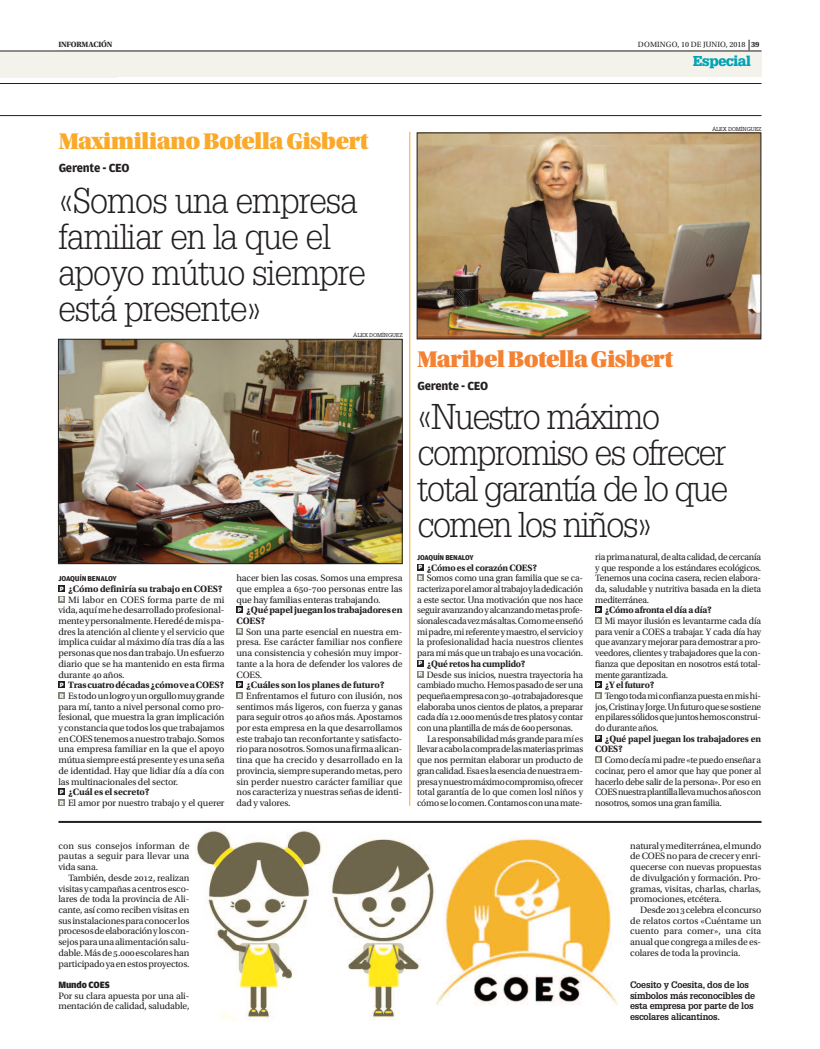
<style>
.page{position:relative;width:820px;height:1049px;background:#fff}
.page>*{position:absolute;margin:0;border:0;box-sizing:border-box;transform-origin:0 0}
.t1{font:300 35px/36px "Glypha LT Std";letter-spacing:-.04em;color:#231f20}
.t2{font:24px "Utopia Std Black Headline";letter-spacing:-.025em;color:#faa928}
.t3{font:24px "Utopia Std Black Headline";letter-spacing:-.025em;color:#f48232}
.t4{font:900 14px "Glypha LT Std";letter-spacing:-.02em;color:#00a3b4}
.t5{font:700 12.5px "Amplitude";letter-spacing:-.02em;color:#231f20}
.t6{font:9.7px/10.7px "Utopia Std";letter-spacing:-.015em;color:#231f20;text-align:justify}
.t7{font:700 9.7px/10.7px "Utopia Std";letter-spacing:-.015em;color:#231f20}
.t8{font:900 9.7px "Amplitude";letter-spacing:-.015em;color:#231f20}
.t9{font:700 9.2px/10.7px "Glypha LT Std";letter-spacing:-.025em;color:#231f20}
.t10{font:8px "Utopia Std";letter-spacing:.01em;color:#231f20}
.t11{font:700 8px "Utopia Std";letter-spacing:-.025em;color:#231f20}
.t12{font:700 7.5px "Amplitude";letter-spacing:-.025em;color:#231f20}
.t13{font:900 6.5px/10.8px "Amplitude";color:#fff}
.t14{font:5.5px "Glypha LT Std";letter-spacing:-.03em;color:#231f20}
.s1{font-weight:700}
</style>
<div class="page">
<img style="left:196px;top:828px;width:240px;height:192px">
<img style="left:436px;top:837px;width:182px;height:169px">
<hr style="left:58px;top:821px;width:703px;height:2px;background:#231f20">
<div style="left:0;top:51px;width:117px;height:26px;background:#f3f2eb"></div>
<div style="left:58px;top:50px;width:703px;height:27px;background:#f3f2eb"></div>
<hr style="left:0;top:83px;width:761px;height:1px;background:#231f20">
<hr style="left:0;top:115px;width:761px;height:1px;background:#231f20">
<hr style="left:0;top:51px;width:761px;height:1px;background:#231f20">
<div style="left:58px;top:585px;width:7px;height:7px;background:#231f20"></div>
<div style="left:58px;top:596px;width:7px;height:7px;background:#848378"></div>
<div style="left:58px;top:681px;width:7px;height:7px;background:#231f20"></div>
<div style="left:58px;top:692px;width:7px;height:7px;background:#848378"></div>
<div style="left:58px;top:788px;width:7px;height:7px;background:#231f20"></div>
<div style="left:58px;top:799px;width:7px;height:7px;background:#848378"></div>
<div style="left:236px;top:606px;width:7px;height:7px;background:#231f20"></div>
<div style="left:236px;top:628px;width:7px;height:7px;background:#848378"></div>
<div style="left:236px;top:681px;width:7px;height:7px;background:#231f20"></div>
<div style="left:236px;top:692px;width:7px;height:7px;background:#848378"></div>
<img style="left:60px;top:341px;width:340px;height:221px">
<div style="left:58px;top:339px;width:344px;height:225px;border:1px solid #231f20"></div>
<img style="left:419px;top:135px;width:339px;height:202px">
<div style="left:417px;top:133px;width:343px;height:206px;border:1px solid #231f20"></div>
<div style="left:417px;top:564px;width:7px;height:6px;background:#231f20"></div>
<div style="left:417px;top:574px;width:7px;height:7px;background:#848378"></div>
<div style="left:417px;top:660px;width:7px;height:7px;background:#231f20"></div>
<div style="left:417px;top:671px;width:7px;height:6px;background:#848378"></div>
<div style="left:595px;top:606px;width:6px;height:7px;background:#231f20"></div>
<div style="left:595px;top:617px;width:6px;height:7px;background:#848378"></div>
<div style="left:595px;top:735px;width:6px;height:7px;background:#231f20"></div>
<div style="left:595px;top:756px;width:6px;height:7px;background:#848378"></div>
<div style="left:595px;top:681px;width:6px;height:7px;background:#231f20"></div>
<div style="left:595px;top:692px;width:6px;height:7px;background:#848378"></div>
<hr style="left:409px;top:132px;width:1px;height:674px;background:#faa928">
<p class="t11" style="left:58px;top:41px;width:55px">INFORMACIÓN</p>
<p class="t10" style="left:637px;top:41px;width:123px">DOMINGO, 10 DE JUNIO, 2018 <span class="s1">39</span></p>
<h3 class="t4" style="left:692px;top:56px;width:59px">Especial</h3>
<h2 class="t2" style="left:59px;top:132px;width:311px">MaximilianoBotellaGisbert</h2>
<p class="t5" style="left:59px;top:160px;width:72px">Gerente - CEO</p>
<h1 class="t1" style="left:58px;top:185px;width:309px">«Somos una empresa familiar en la que el apoyo mútuo siempre está presente»</h1>
<p class="t14" style="left:353px;top:332px;width:51px">ÁLEX DOMÍNGUEZ</p>
<p class="t12" style="left:58px;top:574px;width:60px">JOAQUÍN BENALOY</p>
<p class="t7" style="left:68px;top:584px;width:156px">¿Cómo definiría su trabajo en COES?</p>
<p class="t6" style="left:58px;top:595px;width:167px;text-indent:10px">Mi labor en COES forma parte de mi vida,aquímehedesarrolladoprofesional&shy;menteypersonalmente.Heredédemispa&shy;dres la atención al cliente y el servicio que implica cuidar al máximo día tras día a las personasquenosdantrabajo.Unesfuerzo diario que se ha mantenido en esta firma durante 40 años.</p>
<p class="t7" style="left:68px;top:680px;width:158px">Trascuatrodécadas¿cómoveaCOES?</p>
<p class="t6" style="left:58px;top:691px;width:167px;text-indent:10px">Estodounlogroyunorgullomuygrande para mí, tanto a nivel personal como pro&shy;fesional, que muestra la gran implicación y constanciaquetodos losquetrabajamos enCOEStenemosanuestrotrabajo.Somos una empresa familiar en la que el apoyo mútuasiempreestápresenteyesunaseña de identidad. Hay que lidiar día a día con las multinacionales del sector.</p>
<p class="t7" style="left:68px;top:787px;width:83px">¿Cuál es el secreto?</p>
<p class="t6" style="left:68px;top:798px;width:158px">El amor por nuestro trabajo y el querer</p>
<p class="t13" style="left:60px;top:583px;width:6px">P<br>R</p>
<p class="t13" style="left:60px;top:679px;width:6px">P<br>R</p>
<p class="t13" style="left:60px;top:786px;width:6px">P<br>R</p>
<p class="t6" style="left:236px;top:573px;width:167px">hacer bien las cosas. Somos una empresa que emplea a 650-700 personas entre las que hay familias enteras trabajando.</p>
<p class="t7" style="left:236px;top:606px;width:167px;text-indent:10px">¿Quépapeljueganlostrabajadoresen<br>COES?</p>
<p class="t6" style="left:236px;top:627px;width:167px;text-indent:10px">Son una parte esencial en nuestra em&shy;presa. Ese carácter familiar nos confiere una consistencia y cohesión muy impor&shy;tante a la hora de defender los valores de COES.</p>
<p class="t7" style="left:246px;top:680px;width:140px">¿Cuáles son los planes de futuro?</p>
<p class="t6" style="left:236px;top:691px;width:167px;text-indent:10px">Enfrentamos el futuro con ilusión, nos sentimos más ligeros, con fuerza y ganas para seguir otros 40 años más. Apostamos por esta empresa en la que desarrollamos este trabajo tan reconfortante y satisfacto&shy;rioparanosotros.Somosunafirmaalican&shy;tina que ha crecido y desarrollado en la provincia, siempresuperandometas,pero sin perder nuestro carácter familiar que nos caracteriza ynuestras señasde identi&shy;dad y valores.</p>
<p class="t13" style="left:238px;top:604px;width:5px">P</p>
<p class="t13" style="left:238px;top:626px;width:6px">R</p>
<p class="t13" style="left:238px;top:679px;width:6px">P<br>R</p>
<p class="t6" style="left:58px;top:841px;width:132px">con sus consejos informan de pautas a seguir para llevar una vida sana.</p>
<p class="t6" style="left:58px;top:873px;width:132px;text-indent:10px">También, desde 2012, realizan visitasycampañasacentrosesco&shy;lares de toda la provincia de Ali&shy;cante, así como reciben visitas en susinstalacionesparaconocerlos procesosdeelaboraciónyloscon&shy;sejosparaunaalimentaciónsalu&shy;dable.Másde5.000escolareshan participadoyaenestosproyectos.</p>
<p class="t8" style="left:58px;top:979px;width:53px">Mundo COES</p>
<p class="t6" style="left:58px;top:991px;width:132px">Por su clara apuesta por una ali&shy;mentación de calidad, saludable,</p>
<p class="t14" style="left:711px;top:125px;width:51px">ÁLEX DOMÍNGUEZ</p>
<h2 class="t3" style="left:417px;top:350px;width:257px">MaribelBotellaGisbert</h2>
<p class="t5" style="left:417px;top:378px;width:72px">Gerente - CEO</p>
<h1 class="t1" style="left:417px;top:401px;width:312px">«Nuestro máximo compromiso es ofrecer total garantía de lo que comen los niños»</h1>
<p class="t12" style="left:417px;top:553px;width:58px">JOAQUÍN BENALOY</p>
<p class="t7" style="left:426px;top:563px;width:112px">¿Cómoes el corazónCOES?</p>
<p class="t6" style="left:417px;top:573px;width:167px;text-indent:10px">Somos como una gran familia que se ca&shy;racterizaporelamoraltrabajoyladedicación a este sector. Una motivación que nos hace seguiravanzandoyalcanzandometasprofe&shy;sionalescadavezmásaltas.Comomeenseñó mipadre,mireferenteymaestro,el servicioy la profesionalidad hacia nuestros clientes paramimásqueuntrabajoesuna vocación.</p>
<p class="t7" style="left:426px;top:659px;width:100px">¿Qué retoshacumplido?</p>
<p class="t6" style="left:417px;top:670px;width:167px;text-indent:10px">Desde sus inicios, nuestra trayectoria ha cambiadomucho.Hemospasadodeseruna pequeñaempresacon30-40trabajadoresque elaboraba unos cientos de platos, a preparar cadadía12.000menúsdetresplatosycontar con una plantilla de más de 600 personas.</p>
<p class="t6" style="left:417px;top:734px;width:167px;text-indent:10px">Laresponsabilidadmásgrandeparamíes llevaracabolacompradelasmateriasprimas que nos permitan elaborar un producto de grancalidad.Esaeslaesenciadenuestraem&shy;presaynuestromáximocompromiso,ofrecer total garantía de lo que comen losl niños y cómoselocomen.Contamosconunamate-</p>
<p class="t13" style="left:418px;top:561px;width:6px">P<br>R</p>
<p class="t13" style="left:418px;top:658px;width:6px">P<br>R</p>
<p class="t6" style="left:595px;top:552px;width:167px">riaprimanatural,dealtacalidad,decercanía y que responde a los estándares ecológicos.<br>Tenemos una cocina casera, recien elabora&shy;da, saludable y nutritiva basada en la dieta mediterránea.</p>
<p class="t7" style="left:604px;top:606px;width:109px">¿Cómoafrontaeldíaadía?</p>
<p class="t6" style="left:595px;top:616px;width:167px;text-indent:10px">Mi mayor ilusión es levantarme cada día para venir a COES a trabajar. Y cada día hay queavanzarymejorarparademostrarapro&shy;veedores, clientes y trabajadores que la con&shy;fianza que depositan en nosotros está total&shy;mente garantizada.</p>
<p class="t7" style="left:604px;top:680px;width:51px">¿Yelfuturo?</p>
<p class="t6" style="left:595px;top:691px;width:167px;text-indent:10px">Tengotodamiconfianzapuestaenmishi&shy;jos,CristinayJorge.Unfuturoquesesostiene enpilaressólidosquejuntoshemosconstrui&shy;do durante años.</p>
<p class="t7" style="left:595px;top:734px;width:167px;text-indent:10px">¿Qué papel juegan los trabajadores en<br>COES?</p>
<p class="t6" style="left:595px;top:755px;width:167px;text-indent:10px">Comodecíamipadre«tepuedoenseñara cocinar, pero el amor que hay que poner al hacerlo debe salir de la persona». Por eso en COESnuestraplantillallevamuchosañoscon nosotros, somos una gran familia.</p>
<p class="t13" style="left:596px;top:604px;width:6px">P<br>R</p>
<p class="t13" style="left:596px;top:679px;width:6px">P<br>R</p>
<p class="t13" style="left:596px;top:733px;width:5px">P</p>
<p class="t13" style="left:596px;top:754px;width:6px">R</p>
<p class="t6" style="left:630px;top:841px;width:132px">naturalymediterránea,elmundo deCOESnoparade crecer y enri&shy;quecerse con nuevas propuestas de divulgación y formación. Pro&shy;gramas, visitas, charlas, charlas, promociones, etcétera.</p>
<p class="t6" style="left:630px;top:905px;width:132px;text-indent:10px">Desde2013celebra elconcurso de relatos cortos «Cuéntame un cuento para comer», una cita anualquecongregaamilesdees&shy;colares de toda la provincia.</p>
<p class="t9" style="left:629px;top:979px;width:127px">Coesito y Coesita, dos de los símbolos más reconocibles de esta empresa por parte de los escolares alicantinos.</p>
</div>
